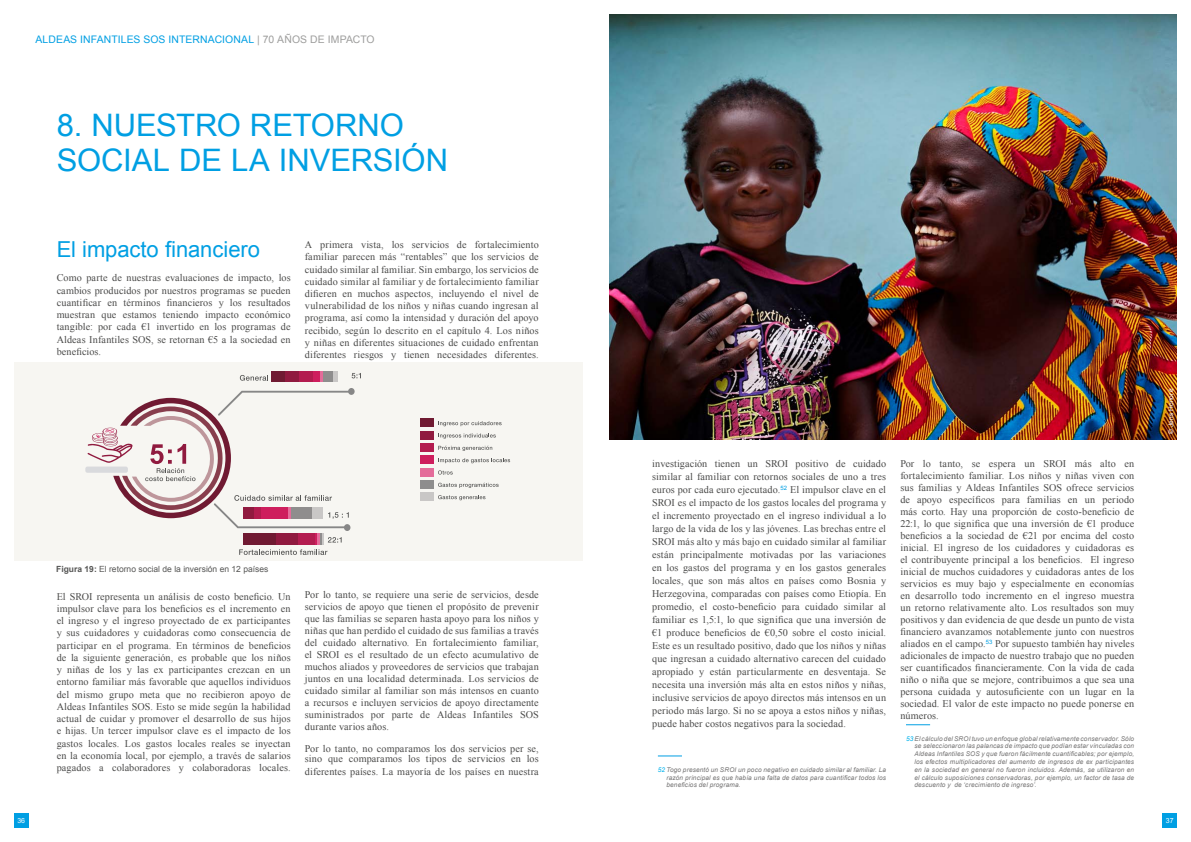
<style>
.page{position:relative;width:1191px;height:842px;background:#fff}
.page>*{position:absolute;margin:0;border:0;box-sizing:border-box;transform-origin:0 0}
.t1{font:31px "Arial";color:#009fe3}
.t2{font:22px "Arial";letter-spacing:-.005em;color:#009fe3}
.t3{font:10.4px "Arial";letter-spacing:.01em;color:#009fe3}
.t4{font:10.4px "Arial";letter-spacing:.01em;color:#9d9d9c}
.t5{font:10.2px/12px "Times New Roman";letter-spacing:.01em;color:#4a4a49;text-align:justify}
.t6{font:8.5px "Arial";color:#575756}
.t7{font:7px "Arial";color:#fff}
.t8{font:italic 6.5px/7.8px "Arial";letter-spacing:.02em;color:#757474;text-align:justify}
.t9{font:6.5px "Arial";letter-spacing:.025em;color:#fff}
.s1{color:#009fe3}
.s2{font-weight:700}
.s3{color:#00b1eb}
</style>
<div class="page">
<div style="left:14px;top:814px;width:14px;height:14px;background:#009fe3"></div>
<div style="left:1162px;top:814px;width:14px;height:14px;background:#009fe3"></div>
<div style="left:14px;top:362px;width:569px;height:199px;background:#f7f6f2"></div>
<svg style="left:438px;top:421px;width:63px;height:5px"></svg>
<div style="left:420px;top:419px;width:14px;height:8px;background:#701a32"></div>
<svg style="left:438px;top:433px;width:58px;height:6px"></svg>
<div style="left:420px;top:431px;width:14px;height:9px;background:#901a3f"></div>
<svg style="left:438px;top:446px;width:54px;height:5px"></svg>
<div style="left:420px;top:443px;width:14px;height:9px;background:#b31c4f"></div>
<svg style="left:438px;top:458px;width:72px;height:5px"></svg>
<div style="left:420px;top:456px;width:14px;height:8px;background:#ce1e5d"></div>
<svg style="left:438px;top:470px;width:15px;height:5px"></svg>
<div style="left:420px;top:468px;width:14px;height:8px;background:#e46c9a"></div>
<svg style="left:438px;top:483px;width:60px;height:5px"></svg>
<div style="left:420px;top:480px;width:14px;height:9px;background:#8e8d8d"></div>
<svg style="left:438px;top:495px;width:47px;height:5px"></svg>
<div style="left:420px;top:493px;width:14px;height:8px;background:#c9c7c6"></div>
<svg style="left:240px;top:375px;width:28px;height:6px"></svg>
<svg style="left:352px;top:373px;width:9px;height:5px"></svg>
<div style="left:85px;top:467px;width:43px;height:6px;background:#d9dadd;border-radius:2px"></div>
<div style="left:348px;top:388px;width:7px;height:7px;background:#878787;border-radius:50%"></div>
<div style="left:344px;top:524px;width:6px;height:7px;background:#878787;border-radius:50%"></div>
<div style="left:271px;top:371px;width:14px;height:11px;background:#701a32"></div>
<div style="left:298px;top:371px;width:15px;height:11px;background:#b31c4f"></div>
<svg style="left:332px;top:371px;width:5px;height:11px"></svg>
<div style="left:315px;top:371px;width:17px;height:11px;background:#8e8d8d"></div>
<div style="left:285px;top:371px;width:14px;height:11px;background:#901a3f"></div>
<div style="left:313px;top:371px;width:7px;height:11px;background:#ce1e5d"></div>
<svg style="left:320px;top:371px;width:2px;height:11px"></svg>
<svg style="left:87px;top:391px;width:265px;height:137px"></svg>
<svg style="left:239px;top:534px;width:103px;height:21px"></svg>
<img style="left:609px;top:14px;width:567px;height:425px">
<svg style="left:658px;top:756px;width:24px;height:1px"></svg>
<svg style="left:906px;top:724px;width:24px;height:1px"></svg>
<p class="t3" style="left:35px;top:32px;width:21px">ALDEAS</p>
<p class="t3" style="left:80px;top:32px;width:135px">INFANTI LES SOS INTERNACIO</p>
<p class="t4" style="left:233px;top:32px;width:143px"><span class="s1">NAL</span> | 70 AÑOS DE IMPACTO</p>
<h1 class="t1" style="left:57px;top:105px;width:100px">8. NUEST</h1>
<h1 class="t1" style="left:195px;top:105px;width:98px">RO RETO</h1>
<h1 class="t1" style="left:335px;top:105px;width:64px">RNO</h1>
<h1 class="t1" style="left:57px;top:140px;width:20px">SOCIA</h1>
<h1 class="t1" style="left:153px;top:140px;width:297px">L DE LA INVERSIÓN</h1>
<h2 class="t2" style="left:57px;top:235px;width:205px">EL IMPACTO FINANCIERO</h2>
<p class="t5" style="left:57px;top:272px;width:235px">Como parte de nuestras evaluaciones de impacto, los cambios producidos por nuestros programas se pueden cuantificar en términos financieros y los resultados muestran que estamos teniendo impacto económico tangible: por cada €1 invertido en los programas de Aldeas Infantiles SOS, se retornan €5 a la sociedad en beneficios.</p>
<p class="t5" style="left:305px;top:238px;width:235px">A primera vista, los servicios de fortalecimiento familiar parecen más “rentables” que los servicios de cuidado similar al familiar. Sin embargo, los servicios de cuidado similar al familiar y de fortalecimiento familiar difieren en muchos aspectos, incluyendo el nivel de vulnerabilidad de los niños y niñas cuando ingresan al programa, así como la intensidad y duración del apoyo recibido, según lo descrito en el capítulo 4. Los niños y niñas en diferentes situaciones de cuidado enfrentan diferentes riesgos y tienen necesidades diferentes.</p>
<p class="t7" style="left:17px;top:816px;width:9px">36</p>
<p class="t6" style="left:56px;top:563px;width:214px"><span class="s2">Figura 19:</span> EL RETORNO SOCIAL DE LA INVERSIÓN EN 12 PAÍSES</p>
<p class="t5" style="left:57px;top:590px;width:235px">El SROI representa un análisis de costo beneficio. Un impulsor clave para los beneficios es el incremento en el ingreso y el ingreso proyectado de ex participantes y sus cuidadores y cuidadoras como consecuencia de participar en el programa. En términos de beneficios de la siguiente generación, es probable que los niños y niñas de los y las ex participantes crezcan en un entorno familiar más favorable que aquellos individuos del mismo grupo meta que no recibieron apoyo de Aldeas Infantiles SOS. Esto se mide según la habilidad actual de cuidar y promover el desarrollo de sus hijos e hijas. Un tercer impulsor clave es el impacto de los gastos locales. Los gastos locales reales se inyectan en la economía local, por ejemplo, a través de salarios pagados a colaboradores y colaboradoras locales.</p>
<p class="t5" style="left:305px;top:588px;width:235px">Por lo tanto, se requiere una serie de servicios, desde servicios de apoyo que tienen el propósito de prevenir que las familias se separen hasta apoyo para los niños y niñas que han perdido el cuidado de sus familias a través del cuidado alternativo. En fortalecimiento familiar, el SROI es el resultado de un efecto acumulativo de muchos aliados y proveedores de servicios que trabajan juntos en una localidad determinada. Los servicios de cuidado similar al familiar son más intensos en cuanto a recursos e incluyen servicios de apoyo directamente suministrados por parte de Aldeas Infantiles SOS durante varios años.</p>
<p class="t5" style="left:305px;top:744px;width:235px;line-height:10px">Por lo tanto, no comparamos los dos servicios per se, sino que comparamos los tipos de servicios en los</p>
<p class="t5" style="left:305px;top:765px;width:235px">diferentes países. La mayoría de los países en nuestra</p>
<p class="t5" style="left:652px;top:457px;width:235px;line-height:13px">investigación tienen un SROI positivo de cuidado similar al familiar con retornos sociales de uno a tres euros por cada euro ejecutado.<sup>52</sup> El impulsor clave en el SROI es el impacto de los gastos locales del programa y el incremento proyectado en el ingreso individual a lo largo de la vida de los y las jóvenes. Las brechas entre el SROI más alto y más bajo en cuidado similar al familiar están principalmente motivadas por las variaciones en los gastos del programa y en los gastos generales locales, que son más altos en países como Bosnia y Herzegovina, comparadas con países como Etiopía. En promedio, el costo-beneficio para cuidado similar al familiar es 1,5:1, lo que significa que una inversión de €1 produce beneficios de €0,50 sobre el costo inicial.<br>Este es un resultado positivo, dado que los niños y niñas que ingresan a cuidado alternativo carecen del cuidado apropiado y están particularmente en desventaja. Se necesita una inversión más alta en estos niños y niñas, inclusive servicios de apoyo directos más intensos en un periodo más largo. Si no se apoya a estos niños y niñas, puede haber costos negativos para la sociedad.</p>
<p class="t5" style="left:900px;top:458px;width:235px">Por lo tanto, se espera un SROI más alto en fortalecimiento familiar. Los niños y niñas viven con sus familias y Aldeas Infantiles SOS ofrece servicios de apoyo específicos para familias en un periodo más corto. Hay una proporción de costo-beneficio de 22:1, lo que significa que una inversión de €1 produce beneficios a la sociedad de €21 por encima del costo inicial. El ingreso de los cuidadores y cuidadoras es el contribuyente principal a los beneficios. El ingreso inicial de muchos cuidadores y cuidadoras antes de los servicios es muy bajo y especialmente en economías en desarrollo todo incremento en el ingreso muestra un retorno relativamente alto. Los resultados son muy positivos y dan evidencia de que desde un punto de vista financiero avanzamos notablemente junto con nuestros aliados en el campo.<sup>53</sup> Por supuesto también hay niveles adicionales de impacto de nuestro trabajo que no pueden ser cuantificados financieramente. Con la vida de cada niño o niña que se mejore, contribuimos a que sea una persona cuidada y autosuficiente con un lugar en la sociedad. El valor de este impacto no puede ponerse en números.</p>
<p class="t8" style="left:666px;top:766px;width:221px;text-indent:-9px"><span class="s3">52</span> Togo presentó un SROI un poco negativo en cuidado similar al familiar. La razón principal es que había una falta de datos para cuantificar todos los beneficios del programa.</p>
<p class="t8" style="left:914px;top:734px;width:221px;text-indent:-8px"><span class="s3">53</span>El cálculo del SROI tuvo un enfoque global relativamente conservador. Sólo se seleccionaron las palancas de impacto que podían estar vinculadas con Aldeas Infantiles SOS y que fueron fácilmente cuantificables; por ejemplo, los efectos multiplicadores del aumento de ingresos de ex participantes en la sociedad en general no fueron incluidos. Además, se utilizaron en el cálculo suposiciones conservadoras, por ejemplo, un factor de tasa de descuento y de ‘crecimiento de ingreso’.</p>
<p class="t9" style="left:1166px;top:434px;width:46px;rotate:-90deg">© JENS HONORÉ</p>
<p class="t7" style="left:1165px;top:816px;width:9px">37</p>
</div>
